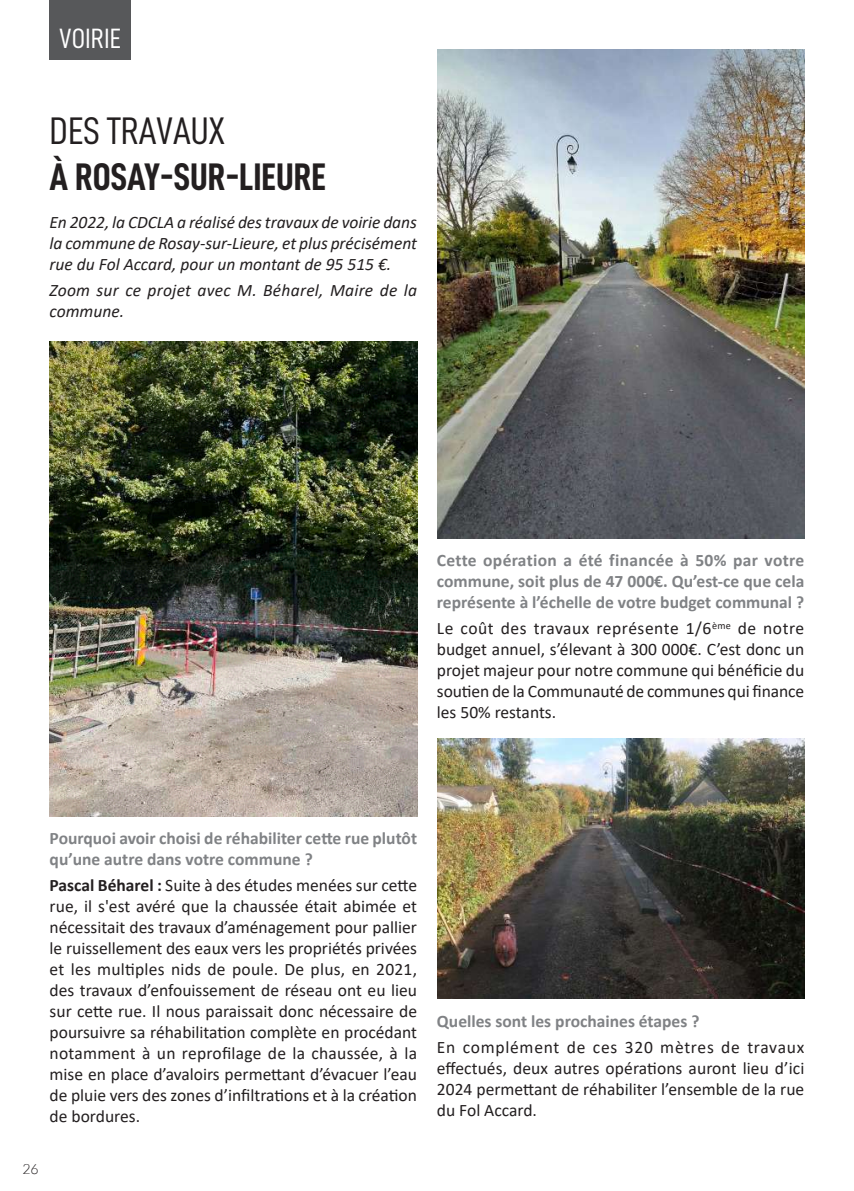
<style>
.page{position:relative;width:854px;height:1191px;background:#fff}
.page>*{position:absolute;margin:0;border:0;box-sizing:border-box;transform-origin:0 0}
.t1{font:38.5px "D DIN Condensed Bold";color:#231f20}
.t2{font:38.5px "D DIN Condensed";color:#231f20}
.t3{font:28px "D DIN Condensed";color:#fff}
.t4{font:17.5px/21px "Calibri";color:#231f20;text-align:justify}
.t5{font:700 17.5px/21px "Calibri";color:#808285}
.t6{font:italic 17.5px/21px "Calibri";color:#231f20;text-align:justify}
.t7{font:300 14px "Lato";color:#231f20}
.s1{font-weight:700}
</style>
<div class="page">
<div style="left:50px;top:0;width:81px;height:60px;background:#57585a"></div>
<img style="left:437px;top:50px;width:367px;height:488px">
<img style="left:50px;top:341px;width:367px;height:475px">
<img style="left:437px;top:738px;width:367px;height:260px">
<h2 class="t3" style="left:60px;top:23px;width:63px">VOIRIE</h2>
<h1 class="t2" style="left:50px;top:110px;width:177px">DES TRAVAUX</h1>
<h1 class="t1" style="left:50px;top:156px;width:278px">À ROSAY-SUR-LIEURE</h1>
<p class="t6" style="left:50px;top:211px;width:369px">En 2022, la CDCLA a réalisé des travaux de voirie dans la commune de Rosay-sur-Lieure, et plus précisément rue du Fol Accard, pour un montant de 95 515 €.</p>
<p class="t6" style="left:50px;top:279px;width:369px">Zoom sur ce projet avec M. Béharel, Maire de la commune.</p>
<p class="t5" style="left:437px;top:550px;width:369px;text-align:justify">Cette opération a été financée à 50% par votre commune, soit plus de 47 000€. Qu’est-ce que cela représente à l’échelle de votre budget communal ?</p>
<p class="t4" style="left:437px;top:617px;width:369px">Le coût des travaux représente 1/6<sup>ème</sup> de notre budget annuel, s’élevant à 300 000€. C’est donc un projet majeur pour notre commune qui bénéficie du soutien de la Communauté de communes qui finance les 50% restants.</p>
<p class="t5" style="left:50px;top:827px;width:369px">Pourquoi avoir choisi de réhabiliter cette rue plutôt qu’une autre dans votre commune ?</p>
<p class="t4" style="left:50px;top:874px;width:369px"><span class="s1">Pascal Béharel :</span> Suite à des études menées sur cette rue, il s'est avéré que la chaussée était abimée et nécessitait des travaux d’aménagement pour pallier le ruissellement des eaux vers les propriétés privées et les multiples nids de poule. De plus, en 2021, des travaux d’enfouissement de réseau ont eu lieu sur cette rue. Il nous paraissait donc nécessaire de poursuivre sa réhabilitation complète en procédant notamment à un reprofilage de la chaussée, à la mise en place d’avaloirs permettant d’évacuer l’eau de pluie vers des zones d’infiltrations et à la création de bordures.</p>
<p class="t7" style="left:22px;top:1161px;width:18px">26</p>
<p class="t5" style="left:437px;top:1011px;width:264px">Quelles sont les prochaines étapes ?</p>
<p class="t4" style="left:437px;top:1036px;width:369px">En complément de ces 320 mètres de travaux effectués, deux autres opérations auront lieu d’ici 2024 permettant de réhabiliter l’ensemble de la rue du Fol Accard.</p>
</div>
